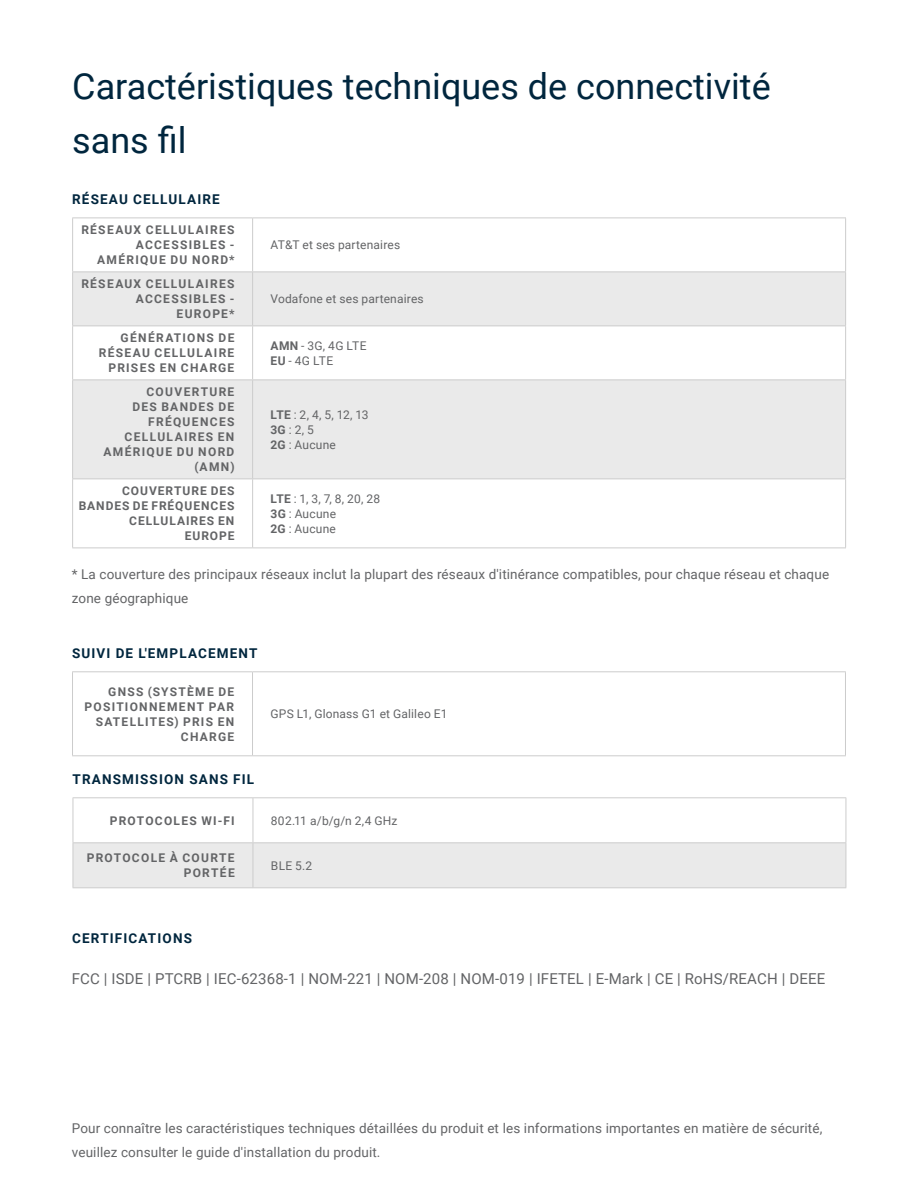
<style>
.page{position:relative;width:918px;height:1188px;background:#fff}
.page>*{position:absolute;margin:0;border:0;box-sizing:border-box;transform-origin:0 0}
.t1{font:36px/54px "Roboto";color:#00263e}
.t2{font:15px "Roboto";letter-spacing:.01em;color:#636466}
.t3{font:13.5px/24px "Roboto";letter-spacing:.01em;color:#636466}
.t4{font:700 13.5px "Roboto";letter-spacing:.085em;color:#00263e}
.t5{font:700 12px/15px "Roboto";letter-spacing:.105em;color:#636466;text-align:right}
.t6{font:12px/15px "Roboto";letter-spacing:.015em;color:#636466}
.t7{font:700 12px/15px "Roboto";letter-spacing:.08em;color:#636466;text-align:right}
.s1{font-weight:700}
</style>
<div class="page">
<svg style="left:73px;top:273px;width:772px;height:205px;fill:#eaeaea"></svg>
<hr style="left:72px;top:218px;width:181px;height:1px;background:#ccc">
<hr style="left:72px;top:218px;width:1px;height:54px;background:#ccc">
<hr style="left:253px;top:218px;width:593px;height:1px;background:#ccc">
<hr style="left:252px;top:218px;width:1px;height:54px;background:#ccc">
<hr style="left:845px;top:218px;width:1px;height:54px;background:#ccc">
<hr style="left:72px;top:272px;width:181px;height:1px;background:#ccc">
<hr style="left:72px;top:272px;width:1px;height:54px;background:#ccc">
<hr style="left:253px;top:272px;width:593px;height:1px;background:#ccc">
<hr style="left:252px;top:272px;width:1px;height:54px;background:#ccc">
<hr style="left:845px;top:272px;width:1px;height:54px;background:#ccc">
<hr style="left:72px;top:326px;width:181px;height:1px;background:#ccc">
<hr style="left:72px;top:326px;width:1px;height:54px;background:#ccc">
<hr style="left:253px;top:326px;width:593px;height:1px;background:#ccc">
<hr style="left:252px;top:326px;width:1px;height:54px;background:#ccc">
<hr style="left:845px;top:326px;width:1px;height:54px;background:#ccc">
<hr style="left:72px;top:380px;width:181px;height:1px;background:#ccc">
<hr style="left:72px;top:380px;width:1px;height:98px;background:#ccc">
<hr style="left:253px;top:380px;width:593px;height:1px;background:#ccc">
<hr style="left:252px;top:380px;width:1px;height:98px;background:#ccc">
<hr style="left:845px;top:380px;width:1px;height:98px;background:#ccc">
<hr style="left:72px;top:478px;width:181px;height:1px;background:#ccc">
<hr style="left:72px;top:479px;width:1px;height:69px;background:#ccc">
<hr style="left:253px;top:478px;width:593px;height:1px;background:#ccc">
<hr style="left:252px;top:479px;width:1px;height:69px;background:#ccc">
<hr style="left:845px;top:479px;width:1px;height:69px;background:#ccc">
<hr style="left:72px;top:548px;width:181px;height:1px;background:#ccc">
<hr style="left:253px;top:548px;width:593px;height:1px;background:#ccc">
<div style="left:74px;top:843px;width:772px;height:44px;background:#eaeaea"></div>
<hr style="left:73px;top:797px;width:180px;height:1px;background:#ccc">
<hr style="left:73px;top:798px;width:1px;height:44px;background:#ccc">
<hr style="left:253px;top:797px;width:593px;height:1px;background:#ccc">
<hr style="left:253px;top:798px;width:1px;height:44px;background:#ccc">
<hr style="left:846px;top:798px;width:1px;height:44px;background:#ccc">
<hr style="left:73px;top:842px;width:180px;height:1px;background:#ccc">
<hr style="left:73px;top:843px;width:1px;height:44px;background:#ccc">
<hr style="left:253px;top:842px;width:593px;height:1px;background:#ccc">
<hr style="left:253px;top:843px;width:1px;height:44px;background:#ccc">
<hr style="left:846px;top:843px;width:1px;height:44px;background:#ccc">
<hr style="left:73px;top:887px;width:180px;height:1px;background:#ccc">
<hr style="left:253px;top:887px;width:593px;height:1px;background:#ccc">
<hr style="left:72px;top:671px;width:181px;height:1px;background:#ccc">
<hr style="left:72px;top:672px;width:1px;height:83px;background:#ccc">
<hr style="left:253px;top:671px;width:593px;height:1px;background:#ccc">
<hr style="left:252px;top:672px;width:1px;height:83px;background:#ccc">
<hr style="left:845px;top:672px;width:1px;height:83px;background:#ccc">
<hr style="left:72px;top:755px;width:181px;height:1px;background:#ccc">
<hr style="left:253px;top:755px;width:593px;height:1px;background:#ccc">
<h1 class="t1" style="left:72px;top:58px;width:700px">Caractéristiques techniques de connectivité sans fil</h1>
<p class="t4" style="left:72px;top:189px;width:149px">RÉSEAU CELLULAIRE</p>
<p class="t5" style="left:81px;top:222px;width:155px">RÉSEAUX CELLULAIRES<br>ACCESSIBLES -<br>AMÉRIQUE DU NORD*</p>
<p class="t5" style="left:81px;top:276px;width:155px">RÉSEAUX CELLULAIRES<br>ACCESSIBLES -<br>EUROPE*</p>
<p class="t6" style="left:271px;top:237px;width:131px">AT&amp;T et ses partenaires</p>
<p class="t6" style="left:271px;top:291px;width:155px">Vodafone et ses partenaires</p>
<p class="t5" style="left:99px;top:330px;width:137px">GÉNÉRATIONS DE<br>RÉSEAU CELLULAIRE<br>PRISES EN CHARGE</p>
<p class="t6" style="left:271px;top:338px;width:97px"><span class="s1">AMN</span> - 3G, 4G LTE<br><span class="s1">EU</span> - 4G LTE</p>
<p class="t5" style="left:103px;top:384px;width:133px">COUVERTURE<br>DES BANDES DE<br>FRÉQUENCES<br>CELLULAIRES EN<br>AMÉRIQUE DU NORD (AMN)</p>
<p class="t6" style="left:271px;top:407px;width:99px"><span class="s1">LTE</span> : 2, 4, 5, 12, 13<br><span class="s1">3G</span> : 2, 5<br><span class="s1">2G</span> : Aucune</p>
<p class="t7" style="left:79px;top:483px;width:157px">COUVERTURE DES<br>BANDES DE FRÉQUENCES<br>CELLULAIRES EN<br>EUROPE</p>
<p class="t6" style="left:271px;top:491px;width:111px"><span class="s1">LTE</span> : 1, 3, 7, 8, 20, 28<br><span class="s1">3G</span> : Aucune<br><span class="s1">2G</span> : Aucune</p>
<p class="t3" style="left:72px;top:561px;width:759px">* La couverture des principaux réseaux inclut la plupart des réseaux d'itinérance compatibles, pour chaque réseau et chaque zone géographique</p>
<p class="t4" style="left:72px;top:643px;width:187px">SUIVI DE L'EMPLACEMENT</p>
<p class="t5" style="left:85px;top:684px;width:151px">GNSS (SYSTÈME DE<br>POSITIONNEMENT PAR<br>SATELLITES) PRIS EN<br>CHARGE</p>
<p class="t4" style="left:73px;top:769px;width:183px">TRANSMISSION SANS FIL</p>
<p class="t6" style="left:271px;top:706px;width:179px">GPS L1, Glonass G1 et Galileo E1</p>
<p class="t5" style="left:110px;top:813px;width:126px">PROTOCOLES WI-FI</p>
<p class="t6" style="left:271px;top:813px;width:128px">802.11 a/b/g/n 2,4 GHz</p>
<p class="t5" style="left:87px;top:850px;width:149px">PROTOCOLE À COURTE<br>PORTÉE</p>
<p class="t6" style="left:271px;top:858px;width:43px">BLE 5.2</p>
<p class="t4" style="left:72px;top:929px;width:121px">CERTIFICATIONS</p>
<p class="t2" style="left:72px;top:969px;width:755px">FCC | ISDE | PTCRB | IEC-62368-1 | NOM-221 | NOM-208 | NOM-019 | IFETEL | E-Mark | CE | RoHS/REACH | DEEE</p>
<p class="t3" style="left:72px;top:1116px;width:752px">Pour connaître les caractéristiques techniques détaillées du produit et les informations importantes en matière de sécurité, veuillez consulter le guide d'installation du produit.</p>
</div>
